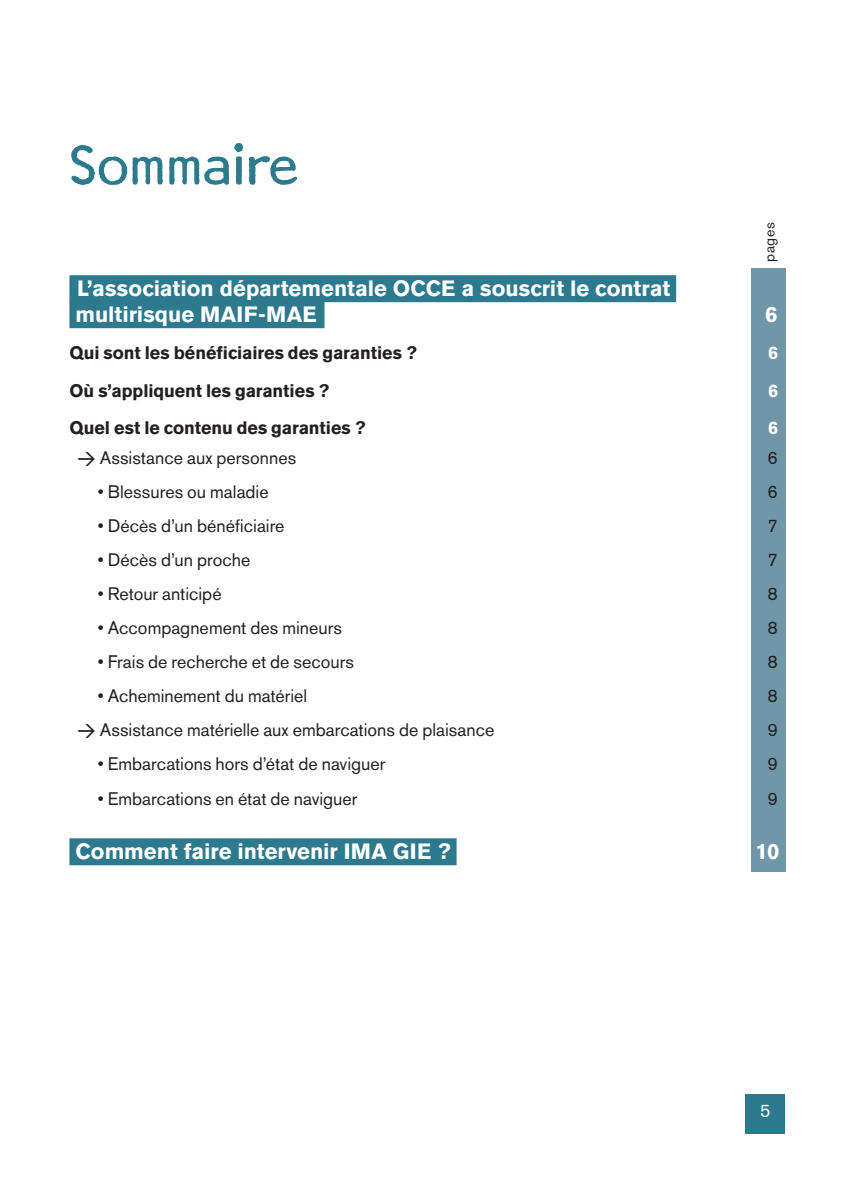
<style>
.page{position:relative;width:842px;height:1191px;background:#fff}
.page>*{position:absolute;margin:0;border:0;box-sizing:border-box;transform-origin:0 0}
.Texte{font:56.8px "Artisan 12 MAIF";letter-spacing:-.015em;color:#2d798d}
.A-Sommaire_chapitre{font:700 22px/26px "Akzidenz Grotesk BE";color:#fff}
.A-Sommaire_article{font:18px "Akzidenz Grotesk BE";color:#231f20}
.A-Sommaire_niveau_le{font:700 18px "Akzidenz Grotesk BE";letter-spacing:-.005em;color:#231f20}
.A-Sommaire_niveau_le-2{font:700 18px "Akzidenz Grotesk BE";color:#fff}
.SSS_TITRE{font:18px "Akzidenz Grotesk BE";color:#fff}
.t1{font:14.2px "Akzidenz Grotesk BE";letter-spacing:.04em;color:#231f20}
.s1{font-family:"DIN";font-weight:500}
</style>
<div class="page">
<div style="left:751px;top:268px;width:34px;height:604px;background:#7097a8"></div>
<div style="left:69px;top:275px;width:607px;height:27px;background:#2d798d"></div>
<div style="left:69px;top:301px;width:255px;height:27px;background:#2d798d"></div>
<div style="left:69px;top:838px;width:388px;height:27px;background:#2d798d"></div>
<div style="left:745px;top:1094px;width:40px;height:40px;background:#2d798d"></div>
<p class="Texte" style="left:69px;top:129px;width:231px">Sommaire</p>
<p class="A-Sommaire_chapitre" style="left:75px;top:275px;width:596px">L’association départementale OCCE a souscrit le contrat multirisque MAIF-MAE</p>
<p class="t1" style="left:761px;top:262px;width:41px;rotate:-90deg">pages</p>
<p class="A-Sommaire_chapitre" style="left:765px;top:301px;width:14px">6</p>
<p class="A-Sommaire_niveau_le" style="left:69px;top:342px;width:349px">Qui sont les bénéficiaires des garanties ?</p>
<p class="A-Sommaire_niveau_le-2" style="left:768px;top:342px;width:12px">6</p>
<p class="A-Sommaire_niveau_le" style="left:69px;top:380px;width:261px">Où s’appliquent les garanties ?</p>
<p class="A-Sommaire_niveau_le-2" style="left:768px;top:380px;width:12px">6</p>
<p class="A-Sommaire_niveau_le" style="left:69px;top:417px;width:298px">Quel est le contenu des garanties ?</p>
<p class="A-Sommaire_niveau_le-2" style="left:768px;top:417px;width:12px">6</p>
<p class="A-Sommaire_article" style="left:77px;top:447px;width:220px"><span class="s1">&gt;</span> Assistance aux personnes</p>
<p class="A-Sommaire_article" style="left:767px;top:447px;width:12px">6</p>
<p class="A-Sommaire_article" style="left:98px;top:481px;width:172px">• Blessures ou maladie</p>
<p class="A-Sommaire_article" style="left:767px;top:481px;width:12px">6</p>
<p class="A-Sommaire_article" style="left:98px;top:515px;width:188px">• Décès d’un bénéficiaire</p>
<p class="A-Sommaire_article" style="left:767px;top:515px;width:12px">7</p>
<p class="A-Sommaire_article" style="left:98px;top:549px;width:154px">• Décès d’un proche</p>
<p class="A-Sommaire_article" style="left:767px;top:549px;width:12px">7</p>
<p class="A-Sommaire_article" style="left:98px;top:583px;width:125px">• Retour anticipé</p>
<p class="A-Sommaire_article" style="left:767px;top:583px;width:12px">8</p>
<p class="A-Sommaire_article" style="left:98px;top:617px;width:246px">• Accompagnement des mineurs</p>
<p class="A-Sommaire_article" style="left:767px;top:617px;width:12px">8</p>
<p class="A-Sommaire_article" style="left:98px;top:651px;width:258px">• Frais de recherche et de secours</p>
<p class="A-Sommaire_article" style="left:767px;top:651px;width:12px">8</p>
<p class="A-Sommaire_article" style="left:98px;top:685px;width:211px">• Acheminement du matériel</p>
<p class="A-Sommaire_article" style="left:768px;top:685px;width:12px">8</p>
<p class="A-Sommaire_article" style="left:77px;top:719px;width:418px"><span class="s1">&gt;</span> Assistance matérielle aux embarcations de plaisance</p>
<p class="A-Sommaire_article" style="left:767px;top:719px;width:12px">9</p>
<p class="A-Sommaire_article" style="left:98px;top:753px;width:289px">• Embarcations hors d’état de naviguer</p>
<p class="A-Sommaire_article" style="left:767px;top:753px;width:12px">9</p>
<p class="A-Sommaire_article" style="left:98px;top:787px;width:261px">• Embarcations en état de naviguer</p>
<p class="A-Sommaire_article" style="left:767px;top:787px;width:12px">9</p>
<p class="A-Sommaire_chapitre" style="left:75px;top:838px;width:377px">Comment faire intervenir IMA GIE ?</p>
<p class="A-Sommaire_chapitre" style="left:755px;top:838px;width:26px">10</p>
<p class="SSS_TITRE" style="left:760px;top:1100px;width:12px">5</p>
</div>
